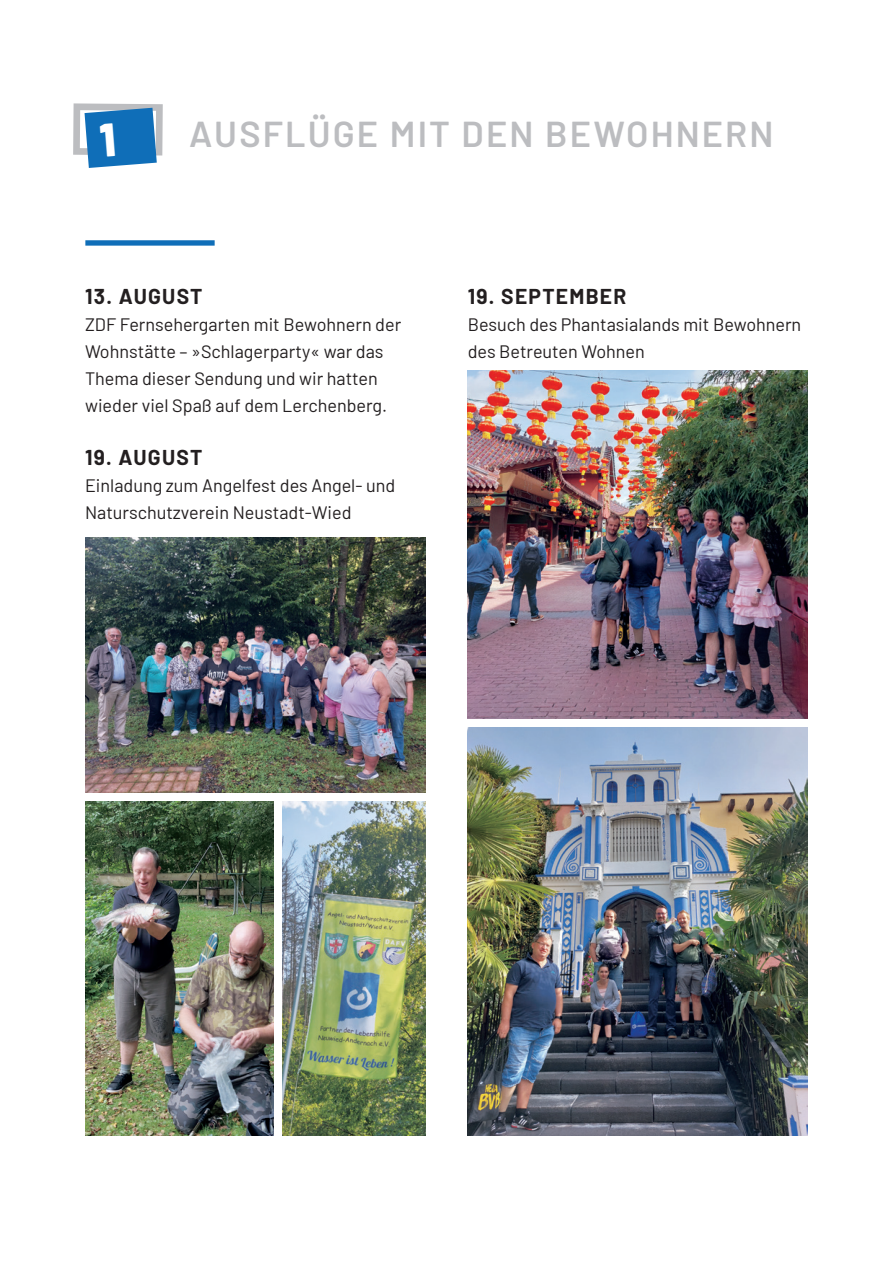
<style>
.page{position:relative;width:893px;height:1263px;background:#fff}
.page>*{position:absolute;margin:0;border:0;box-sizing:border-box;transform-origin:0 0}
.t1{font:600 36px "Barlow";letter-spacing:.06em;color:#bcbdc0}
.t2{font:700 21px "Barlow";letter-spacing:.06em;color:#231f20}
.t3{font:18px/27px "Barlow";color:#231f20}
</style>
<div class="page">
<div style="left:85px;top:240px;width:130px;height:6px;background:#0f6eb8"></div>
<img style="left:85px;top:538px;width:340px;height:255px">
<img style="left:85px;top:801px;width:188px;height:335px">
<img style="left:283px;top:801px;width:142px;height:335px">
<img style="left:468px;top:727px;width:340px;height:409px">
<img style="left:468px;top:371px;width:340px;height:348px">
<svg style="left:73px;top:103px;width:90px;height:65px"></svg>
<h1 class="t1" style="left:189px;top:108px;width:586px">AUSFLÜGE MIT DEN BEWOHNERN</h1>
<p class="t2" style="left:85px;top:281px;width:119px">13. AUGUST</p>
<p class="t3" style="left:85px;top:309px;width:318px">ZDF Fernsehergarten mit Bewohnern der Wohnstätte – »Schlagerparty« war das Thema dieser Sendung und wir hatten wieder viel Spaß auf dem Lerchenberg.</p>
<p class="t2" style="left:85px;top:442px;width:119px">19. AUGUST</p>
<p class="t3" style="left:85px;top:471px;width:312px">Einladung zum Angelfest des Angel- und<br>Naturschutzverein Neustadt-Wied</p>
<p class="t2" style="left:468px;top:281px;width:160px">19. SEPTEMBER</p>
<p class="t3" style="left:468px;top:309px;width:335px">Besuch des Phantasialands mit Bewohnern des Betreuten Wohnen</p>
</div>
